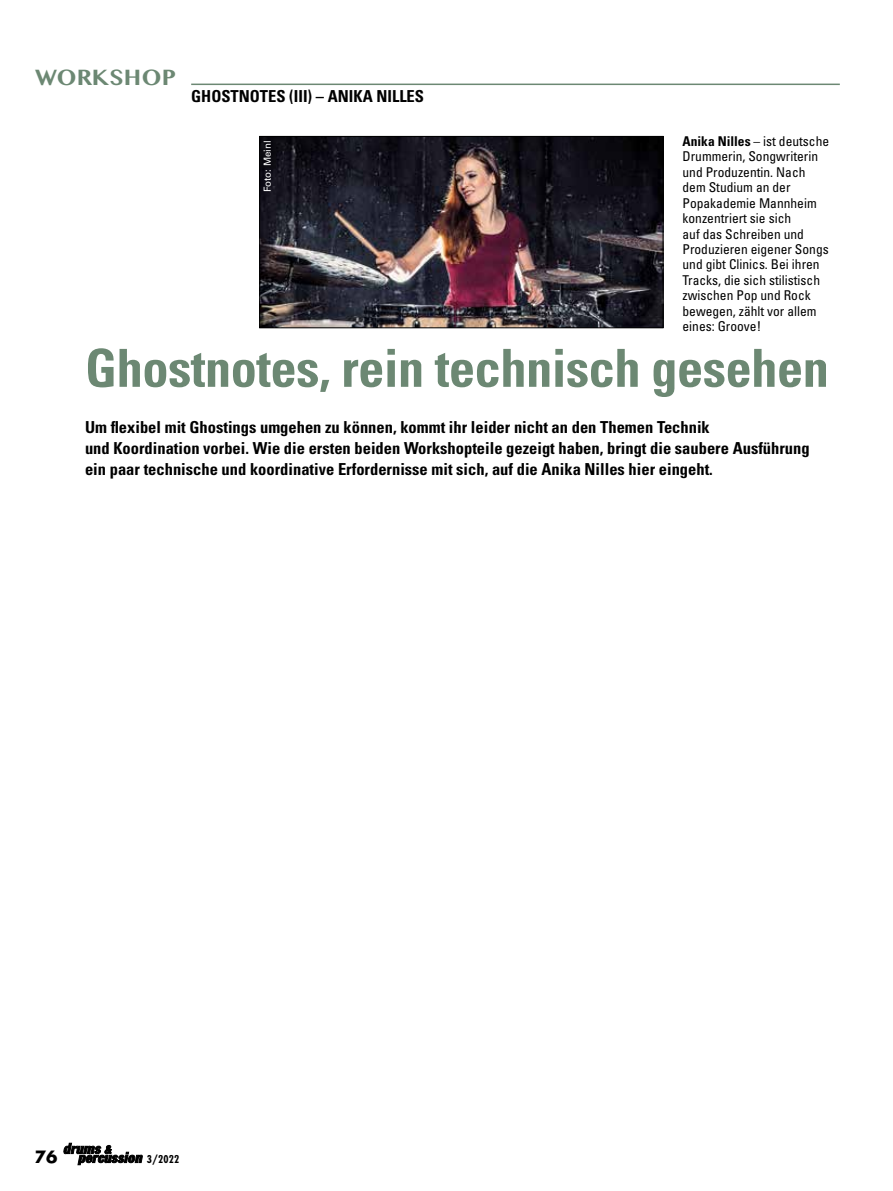
<style>
.page{position:relative;width:893px;height:1191px;background:#fff}
.page>*{position:absolute;margin:0;border:0;box-sizing:border-box;transform-origin:0 0}
.t1{font:700 condensed 52.5px "Univers LT Std";letter-spacing:-.01em;color:#6c8873}
.t2{font:700 20.25px "Bangla MN";color:#6c8873}
.t3{font:700 condensed 16.5px/21px "Univers LT Std";color:#000}
.t4{font:700 16.5px "Futura Std";color:#000}
.t5{font:condensed 13.5px/15.5px "Univers LT Std";color:#000}
.t6{font:700 condensed 10.5px "Futura Std";color:#000}
.t7{font:9.75px "Univers LT Std";color:#fff}
.s1{font-weight:700}
</style>
<div class="page">
<svg style="left:63px;top:1143px;width:80px;height:22px"></svg>
<hr style="left:191px;top:84px;width:649px;height:1px;background:#6c8873">
<img style="left:261px;top:138px;width:400px;height:188px">
<div style="left:259px;top:136px;width:404px;height:192px;border:1px solid #000"></div>
<p class="t2" style="left:35px;top:66px;width:143px">WORKSHOP</p>
<p class="t3" style="left:191px;top:86px;width:234px">GHOSTNOTES (III) – ANIKA NILLES</p>
<p class="t7" style="left:261px;top:192px;width:53px;rotate:-90deg">Foto: Meinl</p>
<p class="t5" style="left:682px;top:133px;width:148px"><span class="s1">Anika Nilles</span> – ist deutsche<br>Drummerin, Songwriterin und Produzentin. Nach dem Studium an der<br>Popakademie Mannheim konzentriert sie sich<br>auf das Schreiben und<br>Produzieren eigener Songs und gibt Clinics. Bei ihren<br>Tracks, die sich stilistisch zwischen Pop und Rock bewegen, zählt vor allem eines: Groove!</p>
<h1 class="t1" style="left:85px;top:336px;width:745px">Ghostnotes, rein technisch gesehen</h1>
<p class="t3" style="left:85px;top:416px;width:726px">Um flexibel mit Ghostings umgehen zu können, kommt ihr leider nicht an den Themen Technik<br>und Koordination vorbei. Wie die ersten beiden Workshopteile gezeigt haben, bringt die saubere Ausführung ein paar technische und koordinative Erfordernisse mit sich, auf die Anika Nilles hier eingeht.</p>
<p class="t4" style="left:35px;top:1145px;width:24px">76</p>
<p class="t6" style="left:147px;top:1152px;width:34px">3/2022</p>
</div>
